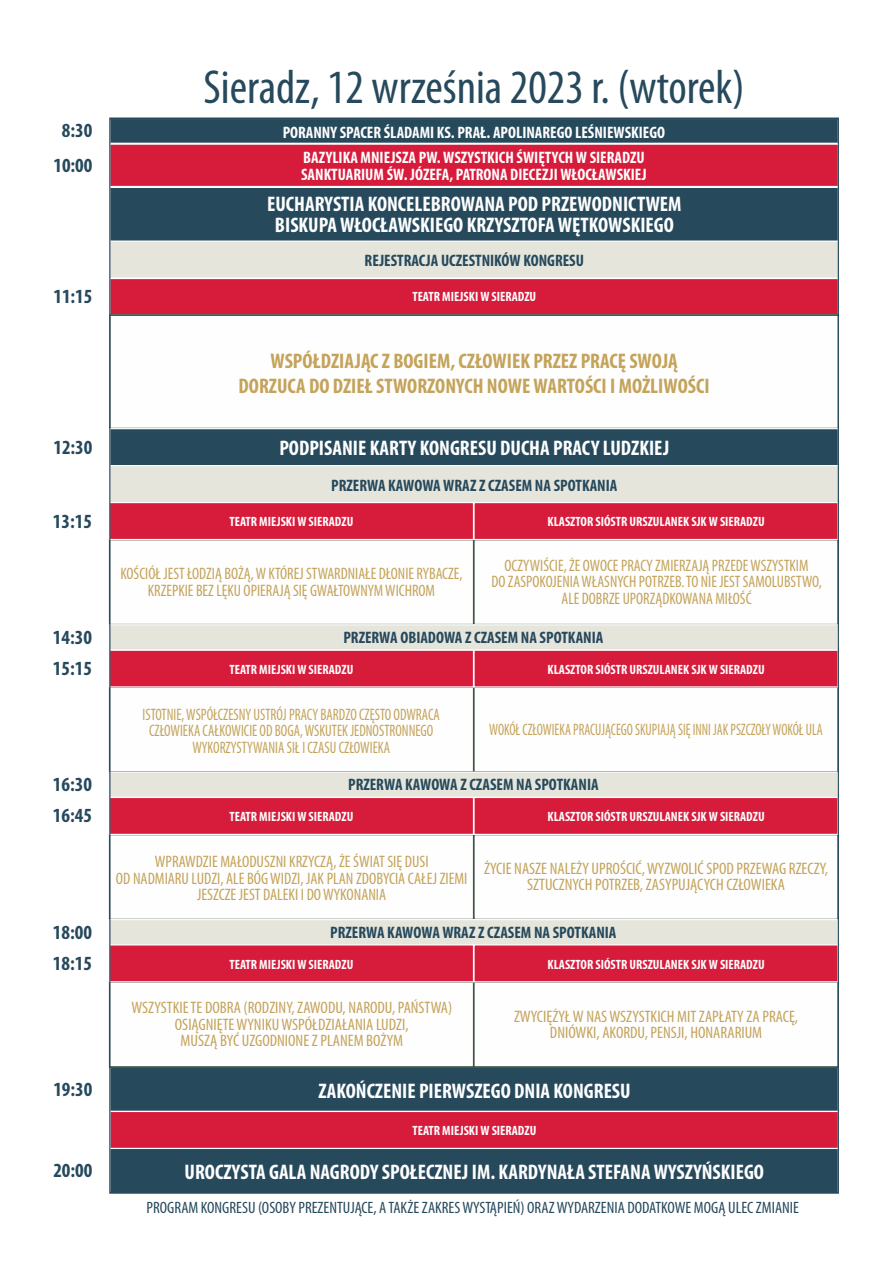
<style>
.page{position:relative;width:893px;height:1263px;background:#fff}
.page>*{position:absolute;margin:0;border:0;box-sizing:border-box;transform-origin:0 0}
.t1{font:condensed 48px "Myriad Pro";color:#26495c}
.t2{font:700 condensed 21.15px/21.1px "Myriad Pro";color:#fefefe;text-align:center}
.t3{font:700 condensed 21.15px/25.7px "Myriad Pro";color:#c4a35a;text-align:center}
.t4{font:700 condensed 20.1px "Myriad Pro";color:#26495c}
.t5{font:condensed 16.65px/16.6px "Myriad Pro";color:#c4a35a;text-align:center}
.t6{font:condensed 16.65px/16.6px "Myriad Pro";color:#c4a35a;text-align:center;scale:.95 1}
.t7{font:700 condensed 16.65px "Myriad Pro";color:#26495c}
.t8{font:700 condensed 16.65px/17.1px "Myriad Pro";color:#fefefe}
.t9{font:condensed 16.65px/16.6px "Myriad Pro";color:#c4a35a;text-align:center;scale:.87 1}
.t10{font:condensed 16.65px "Myriad Pro";color:#c4a35a;scale:.83 1}
.t11{font:condensed 16.5px "Myriad Pro";color:#26495c}
.t12{font:700 condensed 13.5px "Myriad Pro";color:#fefefe}
</style>
<div class="page">
<div style="left:109px;top:277px;width:730px;height:39px;background:#d71b3b"></div>
<div style="left:109px;top:240px;width:730px;height:39px;background:#e5e5dc;border:1px solid #fefefe"></div>
<div style="left:109px;top:186px;width:730px;height:56px;background:#26495c;border:1px solid #fefefe"></div>
<div style="left:109px;top:118px;width:730px;height:26px;background:#26495c"></div>
<div style="left:109px;top:314px;width:730px;height:115px;background:#fefefe;border:1px solid #3f5644"></div>
<div style="left:109px;top:428px;width:730px;height:38px;background:#26495c;border:1px solid #fefefe"></div>
<div style="left:109px;top:465px;width:730px;height:38px;background:#e5e5dc;border:1px solid #fefefe"></div>
<div style="left:109px;top:502px;width:365px;height:38px;background:#d71b3b;border:1px solid #fefefe"></div>
<div style="left:473px;top:502px;width:366px;height:38px;background:#d71b3b;border:1px solid #fefefe"></div>
<div style="left:473px;top:686px;width:366px;height:87px;background:#fefefe;border:1px solid #3f5644"></div>
<div style="left:109px;top:649px;width:365px;height:38px;background:#d71b3b"></div>
<div style="left:473px;top:649px;width:366px;height:38px;background:#d71b3b"></div>
<div style="left:109px;top:1066px;width:730px;height:46px;background:#26495c"></div>
<div style="left:109px;top:143px;width:730px;height:45px;background:#d71b3b;border:2px solid #fefefe"></div>
<div style="left:109px;top:771px;width:729px;height:27px;background:#e5e5dc;border:1px solid #fefefe"></div>
<div style="left:109px;top:797px;width:365px;height:38px;background:#d71b3b;border:1px solid #fefefe"></div>
<div style="left:473px;top:797px;width:366px;height:38px;background:#d71b3b;border:1px solid #fefefe"></div>
<div style="left:109px;top:919px;width:729px;height:26px;background:#e5e5dc;border:1px solid #fefefe"></div>
<div style="left:109px;top:981px;width:365px;height:87px;background:#fefefe;border:1px solid #3f5644"></div>
<div style="left:473px;top:981px;width:366px;height:87px;background:#fefefe;border:1px solid #3f5644"></div>
<div style="left:109px;top:944px;width:365px;height:38px;background:#d71b3b;border:1px solid #fefefe"></div>
<div style="left:473px;top:944px;width:366px;height:38px;background:#d71b3b;border:1px solid #fefefe"></div>
<div style="left:109px;top:624px;width:729px;height:27px;background:#e5e5dc;border:1px solid #fefefe"></div>
<div style="left:109px;top:1148px;width:730px;height:45px;background:#26495c"></div>
<div style="left:109px;top:1111px;width:730px;height:38px;background:#d71b3b;border:1px solid #fefefe"></div>
<h1 class="t1" style="left:203px;top:67px;width:543px">Sieradz, 12 września 2023 r. (wtorek)</h1>
<p class="t4" style="left:62px;top:122px;width:32px">8:30</p>
<p class="t8" style="left:283px;top:125px;width:384px">PORANNY SPACER ŚLADAMI KS. PRAŁ. APOLINAREGO LEŚNIEWSKIEGO</p>
<p class="t4" style="left:53px;top:157px;width:41px">10:00</p>
<p class="t4" style="left:53px;top:288px;width:41px">11:15</p>
<p class="t8" style="left:301px;top:150px;width:347px">BAZYLIKA MNIEJSZA PW. WSZYSTKICH ŚWIĘTYCH W SIERADZU<br>SANKTUARIUM ŚW. JÓZEFA, PATRONA DIECEZJI WŁOCŁAWSKIEJ</p>
<p class="t2" style="left:267px;top:195px;width:416px">EUCHARYSTIA KONCELEBROWANA POD PRZEWODNICTWEM<br>BISKUPA WŁOCŁAWSKIEGO KRZYSZTOFA WĘTKOWSKIEGO</p>
<p class="t7" style="left:365px;top:254px;width:221px">REJESTRACJA UCZESTNIKÓW KONGRESU</p>
<p class="t12" style="left:412px;top:291px;width:125px">TEATR MIEJSKI W SIERADZU</p>
<p class="t3" style="left:239px;top:350px;width:472px">WSPÓŁDZIAJĄC Z BOGIEM, CZŁOWIEK PRZEZ PRACĘ SWOJĄ<br>DORZUCA DO DZIEŁ STWORZONYCH NOWE WARTOŚCI I MOŻLIWOŚCI</p>
<p class="t4" style="left:53px;top:439px;width:41px">12:30</p>
<p class="t2" style="left:279px;top:439px;width:391px">PODPISANIE KARTY KONGRESU DUCHA PRACY LUDZKIEJ</p>
<p class="t7" style="left:331px;top:478px;width:288px">PRZERWA KAWOWA WRAZ Z CZASEM NA SPOTKANIA</p>
<p class="t4" style="left:53px;top:512px;width:41px">13:15</p>
<p class="t12" style="left:230px;top:516px;width:125px">TEATR MIEJSKI W SIERADZU</p>
<p class="t12" style="left:548px;top:516px;width:219px">KLASZTOR SIÓSTR URSZULANEK SJK W SIERADZU</p>
<p class="t6" style="left:120px;top:566px;width:361px">KOŚCIÓŁ JEST ŁODZIĄ BOŻĄ, W KTÓREJ STWARDNIAŁE DŁONIE RYBACZE,<br>KRZEPKIE BEZ LĘKU OPIERAJĄ SIĘ GWAŁTOWNYM WICHROM</p>
<p class="t6" style="left:491px;top:558px;width:349px">OCZYWIŚCIE, ŻE OWOCE PRACY ZMIERZAJĄ PRZEDE WSZYSTKIM<br>DO ZASPOKOJENIA WŁASNYCH POTRZEB. TO NIE JEST SAMOLUBSTWO,<br>ALE DOBRZE UPORZĄDKOWANA MIŁOŚĆ</p>
<p class="t4" style="left:53px;top:629px;width:41px">14:30</p>
<p class="t7" style="left:343px;top:630px;width:262px">PRZERWA OBIADOWA Z CZASEM NA SPOTKANIA</p>
<p class="t4" style="left:53px;top:660px;width:41px">15:15</p>
<p class="t12" style="left:230px;top:664px;width:125px">TEATR MIEJSKI W SIERADZU</p>
<p class="t12" style="left:548px;top:664px;width:219px">KLASZTOR SIÓSTR URSZULANEK SJK W SIERADZU</p>
<p class="t9" style="left:143px;top:707px;width:343px">ISTOTNIE, WSPÓŁCZESNY USTRÓJ PRACY BARDZO CZĘSTO ODWRACA<br>CZŁOWIEKA CAŁKOWICIE OD BOGA, WSKUTEK JEDNOSTRONNEGO<br>WYKORZYSTYWANIA SIŁ I CZASU CZŁOWIEKA</p>
<p class="t10" style="left:489px;top:722px;width:403px">WOKÓŁ CZŁOWIEKA PRACUJĄCEGO SKUPIAJĄ SIĘ INNI JAK PSZCZOŁY WOKÓŁ ULA</p>
<p class="t4" style="left:53px;top:776px;width:41px">16:30</p>
<p class="t7" style="left:348px;top:778px;width:252px">PRZERWA KAWOWA Z CZASEM NA SPOTKANIA</p>
<p class="t4" style="left:53px;top:807px;width:41px">16:45</p>
<p class="t12" style="left:230px;top:811px;width:125px">TEATR MIEJSKI W SIERADZU</p>
<p class="t12" style="left:548px;top:811px;width:219px">KLASZTOR SIÓSTR URSZULANEK SJK W SIERADZU</p>
<p class="t5" style="left:484px;top:861px;width:346px">ŻYCIE NASZE NALEŻY UPROŚCIĆ, WYZWOLIĆ SPOD PRZEWAG RZECZY,<br>SZTUCZNYCH POTRZEB, ZASYPUJĄCYCH CZŁOWIEKA</p>
<p class="t5" style="left:116px;top:855px;width:353px">WPRAWDZIE MAŁODUSZNI KRZYCZĄ, ŻE ŚWIAT SIĘ DUSI<br>OD NADMIARU LUDZI, ALE BÓG WIDZI, JAK PLAN ZDOBYCIA CAŁEJ ZIEMI<br>JESZCZE JEST DALEKI I DO WYKONANIA</p>
<p class="t4" style="left:53px;top:924px;width:41px">18:00</p>
<p class="t7" style="left:330px;top:925px;width:288px">PRZERWA KAWOWA WRAZ Z CZASEM NA SPOTKANIA</p>
<p class="t4" style="left:53px;top:955px;width:41px">18:15</p>
<p class="t12" style="left:230px;top:958px;width:125px">TEATR MIEJSKI W SIERADZU</p>
<p class="t12" style="left:548px;top:958px;width:219px">KLASZTOR SIÓSTR URSZULANEK SJK W SIERADZU</p>
<p class="t5" style="left:514px;top:1009px;width:286px">ZWYCIĘŻYŁ W NAS WSZYSTKICH MIT ZAPŁATY ZA PRACĘ,<br>DNIÓWKI, AKORDU, PENSJI, HONARARIUM</p>
<p class="t5" style="left:131px;top:1000px;width:322px">WSZYSTKIE TE DOBRA (RODZINY, ZAWODU, NARODU, PAŃSTWA)<br>OSIĄGNIĘTE WYNIKU WSPÓŁDZIAŁANIA LUDZI,<br>MUSZĄ BYĆ UZGODNIONE Z PLANEM BOŻYM</p>
<p class="t4" style="left:53px;top:1081px;width:41px">19:30</p>
<p class="t2" style="left:318px;top:1082px;width:314px">ZAKOŃCZENIE PIERWSZEGO DNIA KONGRESU</p>
<p class="t12" style="left:413px;top:1125px;width:125px">TEATR MIEJSKI W SIERADZU</p>
<p class="t4" style="left:53px;top:1162px;width:41px">20:00</p>
<p class="t2" style="left:185px;top:1163px;width:581px">UROCZYSTA GALA NAGRODY SPOŁECZNEJ IM. KARDYNAŁA STEFANA WYSZYŃSKIEGO</p>
<p class="t11" style="left:147px;top:1201px;width:654px">PROGRAM KONGRESU (OSOBY PREZENTUJĄCE, A TAKŻE ZAKRES WYSTĄPIEŃ) ORAZ WYDARZENIA DODATKOWE MOGĄ ULEC ZMIANIE</p>
</div>
